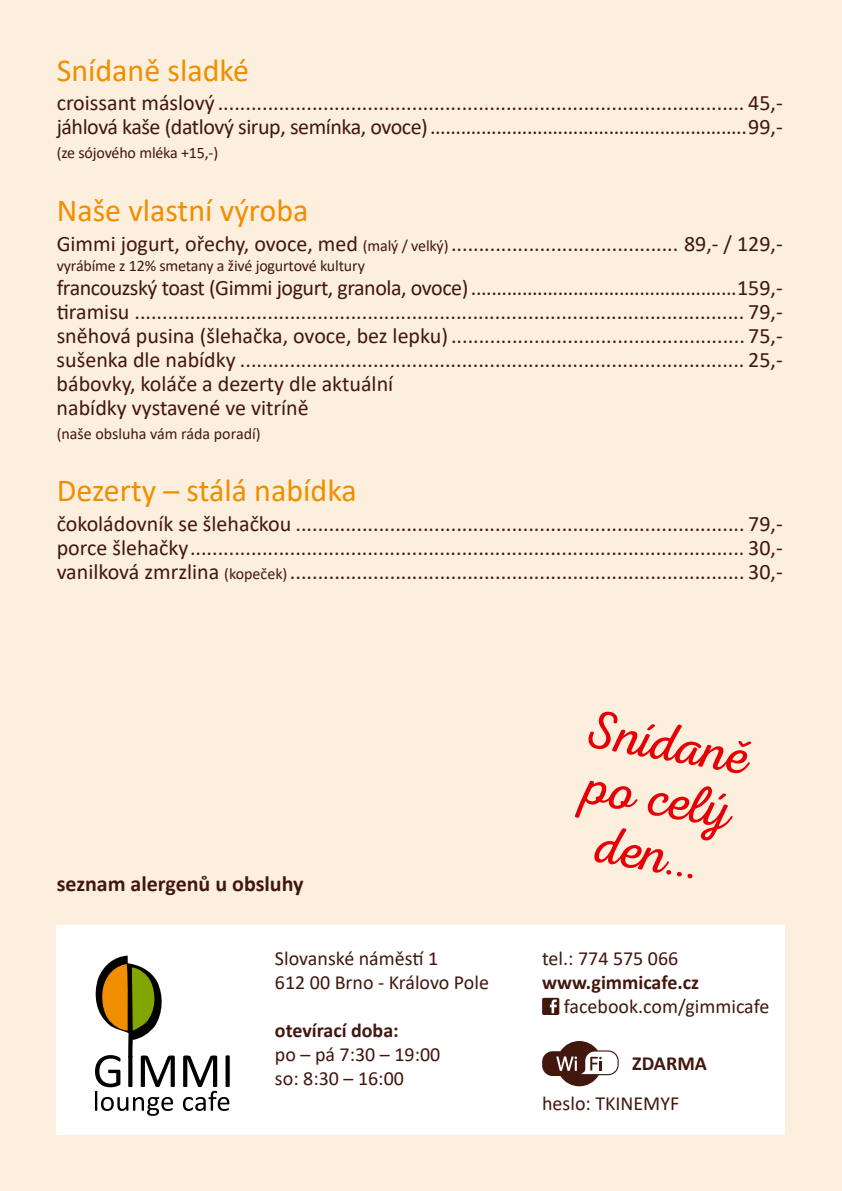
<style>
.page{position:relative;width:842px;height:1191px;background:#fdefdd}
.page>*{position:absolute;margin:0;border:0;box-sizing:border-box;transform-origin:0 0}
.t1{font:54.6px/55.8px "Nexa Rust Script L 0";color:#e60005;text-align:center}
.t2{font:32px "Calibri";color:#f18e00}
.t3{font:22px/24px "Calibri";color:#41170e}
.t4{font:22px/24px "Calibri";letter-spacing:-.02em;color:#41170e}
.t5{font:700 22px "Calibri";color:#41170e}
.t6{font:20px/24px "Calibri";color:#41170e}
.t7{font:700 20px "Calibri";color:#41170e}
.t8{font:16px "Calibri";letter-spacing:-.01em;color:#41170e}
.s1{font-size:16px}
</style>
<div class="page">
<div style="left:57px;top:925px;width:728px;height:209px;background:#fff"></div>
<svg style="left:95px;top:955px;width:80px;height:160px"></svg>
<svg style="left:183px;top:1055px;width:47px;height:56px"></svg>
<svg style="left:542px;top:997px;width:17px;height:18px"></svg>
<svg style="left:542px;top:1041px;width:77px;height:45px"></svg>
<h2 class="t2" style="left:57px;top:48px;width:194px">Snídaně sladké</h2>
<p class="t4" style="left:57px;top:91px;width:728px">croissant máslový ............................................................................................... 45,- jáhlová kaše (datlový sirup, semínka, ovoce)..............................................................99,-</p>
<p class="t8" style="left:57px;top:142px;width:163px">(ze sójového mléka +15,-)</p>
<h2 class="t2" style="left:57px;top:188px;width:253px">Naše vlastní výroba</h2>
<p class="t3" style="left:57px;top:231px;width:728px">Gimmi jogurt, ořechy, ovoce, med <span class="s1">(malý / velký)</span> ......................................... 89,- / 129,-</p>
<p class="t8" style="left:57px;top:254px;width:310px">vyrábíme z 12% smetany a živé jogurtové kultury</p>
<p class="t3" style="left:57px;top:275px;width:728px">francouzský toast (Gimmi jogurt, granola, ovoce)....................................................159,- tiramisu .............................................................................................................. 79,- sněhová pusina (šlehačka, ovoce, bez lepku)..................................................... 75,- sušenka dle nabídky ........................................................................................... 25,- bábovky, koláče a dezerty dle aktuální<br>nabídky vystavené ve vitríně</p>
<p class="t8" style="left:57px;top:422px;width:205px">(naše obsluha vám ráda poradí)</p>
<h2 class="t2" style="left:57px;top:468px;width:302px">Dezerty – stálá nabídka</h2>
<p class="t3" style="left:57px;top:511px;width:728px;text-align:justify">čokoládovník se šlehačkou ................................................................................. 79,- porce šlehačky.................................................................................................... 30,- vanilková zmrzlina <span class="s1">(kopeček)</span> .................................................................................. 30,-</p>
<p class="t5" style="left:57px;top:868px;width:248px">seznam alergenů u obsluhy</p>
<p class="t6" style="left:275px;top:945px;width:215px">Slovanské náměstí 1<br>612 00 Brno - Královo Pole</p>
<p class="t7" style="left:275px;top:1016px;width:125px">otevírací doba:</p>
<p class="t6" style="left:275px;top:1041px;width:167px">po – pá 7:30 – 19:00 so: 8:30 – 16:00</p>
<h1 class="t1" style="left:592px;top:708px;width:164px;rotate:10deg">Snídaně po celý den...</h1>
<p class="t6" style="left:542px;top:945px;width:138px">tel.: 774 575 066</p>
<p class="t7" style="left:542px;top:968px;width:158px">www.gimmicafe.cz</p>
<p class="t6" style="left:564px;top:993px;width:207px">facebook.com/gimmicafe</p>
<p class="t7" style="left:632px;top:1049px;width:76px">ZDARMA</p>
<p class="t6" style="left:542px;top:1091px;width:139px">heslo: TKINEMYF</p>
</div>
